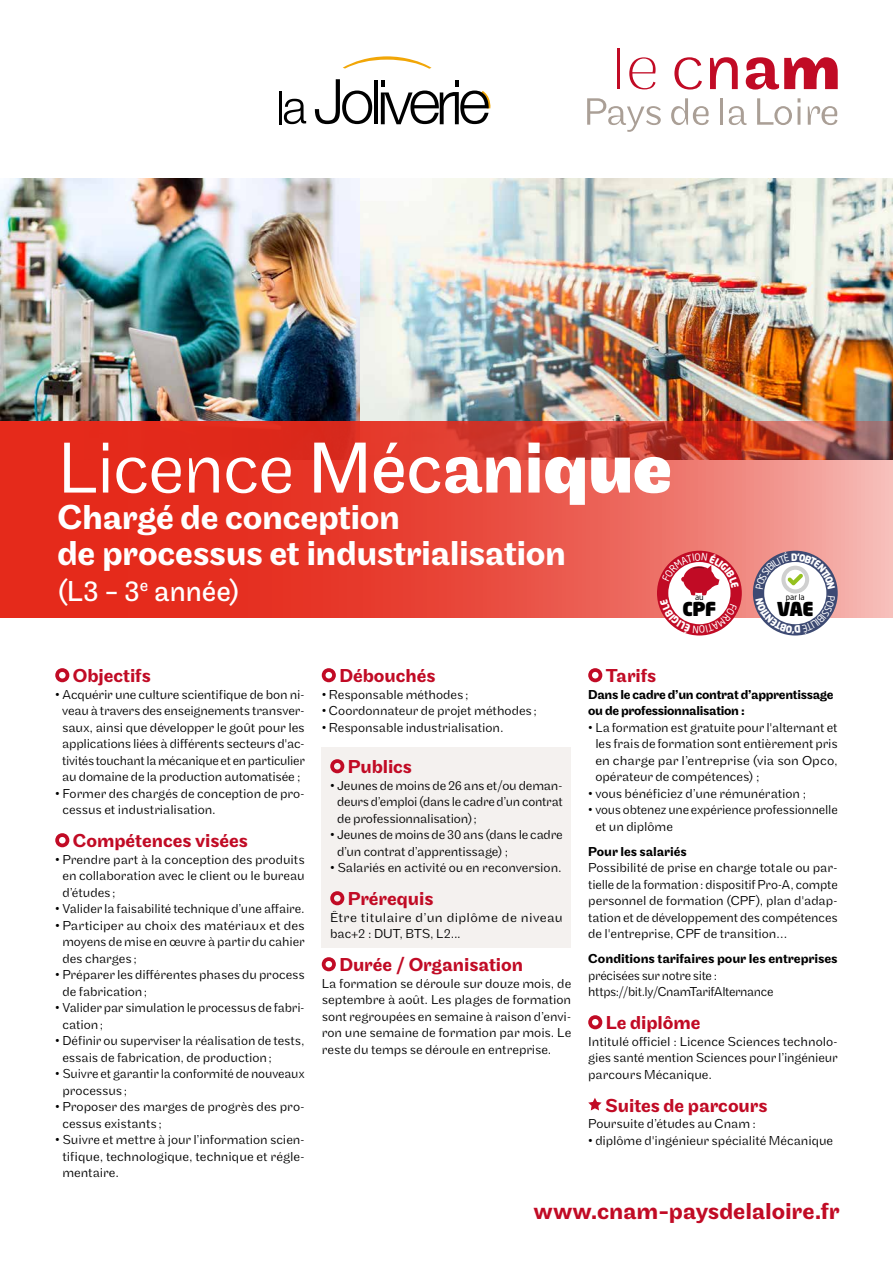
<style>
.page{position:relative;width:893px;height:1263px;background:#fff}
.page>*{position:absolute;margin:0;border:0;box-sizing:border-box;transform-origin:0 0}
.t1{font:300 75px "Maple";letter-spacing:-.025em;color:#fff}
.t2{font:500 36px/36px "Maple";letter-spacing:-.01em;color:#fff}
.t3{font:30px "Maple";letter-spacing:-.015em;color:#fff}
.t4{font:500 24px "Maple";letter-spacing:-.005em;color:#c10b25}
.t5{font:500 19.5px "Maple";letter-spacing:-.005em;color:#c10b25}
.t6{font:900 18.9px "Neo Sans W1 G";letter-spacing:-.03em;color:#000}
.t7{font:300 13.5px/16.5px "Maple";letter-spacing:-.005em;color:#000;text-align:justify}
.t8{font:500 13.5px/16.5px "Maple";letter-spacing:-.02em;color:#000}
.t9{font:300 13.5px/16.5px "Maple";letter-spacing:-.005em;color:#000;scale:.95 1}
.t10{font:300 13.5px/16.5px "Maple";letter-spacing:-.005em;color:#000;scale:.96 1}
.t11{font:300 13.5px/16.5px "Maple";letter-spacing:-.025em;color:#000;scale:.95 1}
.t12{font:300 13.5px/16.5px "Maple";letter-spacing:.02em;color:#000}
.t13{font:7.95px "Neo Sans W1 G";color:#000}
.s1{font-weight:400}
.s2{font-weight:500}
.s3{font-weight:700}
</style>
<div class="page">
<img style="left:359px;top:179px;width:534px;height:242px">
<svg style="left:587px;top:98px;width:74px;height:34px"></svg>
<svg style="left:671px;top:98px;width:38px;height:27px"></svg>
<hr style="left:720px;top:98px;width:3px;height:27px;background:#aa9f96">
<svg style="left:729px;top:106px;width:18px;height:19px"></svg>
<svg style="left:757px;top:98px;width:43px;height:27px"></svg>
<svg style="left:808px;top:106px;width:29px;height:19px"></svg>
<svg style="left:629px;top:57px;width:27px;height:32px"></svg>
<hr style="left:617px;top:49px;width:2px;height:40px;background:#c10b25">
<svg style="left:674px;top:57px;width:28px;height:33px"></svg>
<svg style="left:710px;top:57px;width:28px;height:32px"></svg>
<svg style="left:746px;top:57px;width:92px;height:33px"></svg>
<img style="left:0;top:179px;width:359px;height:242px">
<svg style="left:0;top:421px;width:893px;height:196px;background:#e34b3e"></svg>
<div style="left:322px;top:747px;width:249px;height:201px;background:#f4f1ef"></div>
<svg style="left:55px;top:668px;width:14px;height:14px"></svg>
<svg style="left:55px;top:833px;width:14px;height:14px"></svg>
<svg style="left:322px;top:668px;width:14px;height:14px"></svg>
<svg style="left:330px;top:759px;width:14px;height:14px"></svg>
<svg style="left:330px;top:891px;width:14px;height:14px"></svg>
<svg style="left:322px;top:957px;width:14px;height:14px"></svg>
<svg style="left:588px;top:668px;width:14px;height:14px"></svg>
<svg style="left:588px;top:1015px;width:14px;height:14px"></svg>
<svg style="left:588px;top:1098px;width:14px;height:12px"></svg>
<svg style="left:343px;top:56px;width:88px;height:13px"></svg>
<hr style="left:279px;top:91px;width:3px;height:33px;background:#000">
<svg style="left:284px;top:99px;width:22px;height:25px"></svg>
<svg style="left:315px;top:79px;width:57px;height:45px"></svg>
<hr style="left:374px;top:80px;width:4px;height:44px;background:#000">
<svg style="left:381px;top:80px;width:110px;height:44px"></svg>
<div style="left:657px;top:551px;width:85px;height:84px;background:#c10b25;border-radius:50%"></div>
<svg style="left:755px;top:552px;width:80px;height:82px"></svg>
<svg style="left:660px;top:553px;width:79px;height:80px"></svg>
<h1 class="t1" style="left:57px;top:425px;width:616px">Licence <span class="s1">Méc</span><span class="s2">ani</span><span class="s3">que</span></h1>
<h2 class="t2" style="left:57px;top:500px;width:510px">Chargé de conception<br>de processus et industrialisation</h2>
<h3 class="t3" style="left:57px;top:574px;width:184px">(L3 - 3<sup>e</sup> année)</h3>
<p class="t13" style="left:695px;top:592px;width:10px">au</p>
<h3 class="t6" style="left:682px;top:597px;width:35px">CPF</h3>
<p class="t13" style="left:786px;top:592px;width:20px">par la</p>
<h3 class="t6" style="left:777px;top:597px;width:38px">VAE</h3>
<h3 class="t5" style="left:73px;top:665px;width:79px">Objectifs</h3>
<p class="t7" style="left:55px;top:686px;width:251px;text-align:center">• Acquérir une culture scientifique de bon ni&shy;veau à travers des enseignements transver&shy;saux, ainsi que développer le goût pour les applications liées à différents secteurs d'ac&shy;tivités touchant la mécanique et en particulier au domaine de la production automatisée ;</p>
<p class="t7" style="left:62px;top:785px;width:244px;text-indent:-7px">• Former des chargés de conception de pro&shy;cessus et industrialisation.</p>
<h3 class="t5" style="left:73px;top:830px;width:176px">Compétences visées</h3>
<p class="t7" style="left:62px;top:851px;width:244px;text-indent:-7px">• Prendre part à la conception des produits en collaboration avec le client ou le bureau d’études;</p>
<p class="t10" style="left:55px;top:901px;width:261px">• Valider la faisabilité technique d’une affaire.</p>
<p class="t7" style="left:62px;top:917px;width:244px;text-indent:-7px">• Participer au choix des matériaux et des moyens de mise en œuvre à partir du cahier des charges;</p>
<p class="t7" style="left:62px;top:967px;width:244px;text-indent:-7px">• Préparer les différentes phases du process de fabrication;</p>
<p class="t10" style="left:62px;top:1000px;width:254px;text-indent:-7px">• Valider par simulation le processus de fabri&shy;cation;</p>
<p class="t7" style="left:62px;top:1033px;width:244px;text-indent:-7px">• Définir ou superviser la réalisation de tests, essais de fabrication, de production;</p>
<p class="t9" style="left:62px;top:1066px;width:257px;text-indent:-7px">• Suivre et garantir la conformité de nouveaux processus;</p>
<p class="t7" style="left:62px;top:1099px;width:244px;text-indent:-7px">• Proposer des marges de progrès des pro&shy;cessus existants;</p>
<p class="t7" style="left:62px;top:1132px;width:244px;text-indent:-7px">• Suivre et mettre à jour l’information scien&shy;tifique, technologique, technique et régle&shy;mentaire.</p>
<h3 class="t5" style="left:339px;top:665px;width:98px">Débouchés</h3>
<p class="t7" style="left:322px;top:686px;width:148px">• Responsable méthodes;</p>
<p class="t7" style="left:322px;top:703px;width:217px">• Coordonnateur de projet méthodes;</p>
<p class="t7" style="left:322px;top:719px;width:183px">• Responsable industrialisation.</p>
<h3 class="t5" style="left:348px;top:756px;width:66px">Publics</h3>
<p class="t7" style="left:337px;top:777px;width:227px;text-indent:-7px">• Jeunes de moins de 26 ans et/ou deman&shy;deurs d’emploi (dans le cadre d’un contrat de professionnalisation);</p>
<p class="t7" style="left:337px;top:827px;width:227px;text-indent:-7px">• Jeunes de moins de 30 ans (dans le cadre d’un contrat d’apprentissage) ;</p>
<p class="t7" style="left:330px;top:860px;width:233px">• Salariés en activité ou en reconversion.</p>
<h3 class="t5" style="left:348px;top:888px;width:87px">Prérequis</h3>
<p class="t12" style="left:330px;top:909px;width:234px">Être titulaire d’un diplôme de niveau bac+2 : DUT, BTS, L2...</p>
<h3 class="t5" style="left:339px;top:954px;width:185px">Durée / Organisation</h3>
<p class="t7" style="left:322px;top:975px;width:251px">La formation se déroule sur douze mois, de septembre à août. Les plages de formation sont regroupées en semaine à raison d’envi&shy;ron une semaine de formation par mois. Le reste du temps se déroule en entreprise.</p>
<h3 class="t5" style="left:606px;top:665px;width:52px">Tarifs</h3>
<p class="t8" style="left:588px;top:686px;width:247px">Dans le cadre d’un contrat d’apprentissage ou de professionnalisation :</p>
<p class="t7" style="left:595px;top:719px;width:244px;text-indent:-7px">• La formation est gratuite pour l'alternant et les frais de formation sont entièrement pris en charge par l’entreprise (via son Opco, opérateur de compétences) ;</p>
<p class="t7" style="left:588px;top:785px;width:219px">• vous bénéficiez d’une rémunération ;</p>
<p class="t9" style="left:595px;top:802px;width:257px;text-indent:-7px">• vous obtenez une expérience professionnelle et un diplôme</p>
<p class="t8" style="left:588px;top:843px;width:100px">Pour les salariés</p>
<p class="t7" style="left:588px;top:860px;width:251px">Possibilité de prise en charge totale ou par&shy;tielle de la formation: dispositif Pro-A, compte personnel de formation (CPF), plan d'adap&shy;tation et de développement des compétences de l'entreprise, CPF de transition…</p>
<p class="t8" style="left:588px;top:951px;width:251px">Conditions tarifaires pour les entreprises</p>
<p class="t11" style="left:588px;top:967px;width:196px">précisées sur notre site : https://bit.ly/CnamTarifAlternance</p>
<h3 class="t5" style="left:606px;top:1012px;width:96px">Le diplôme</h3>
<p class="t7" style="left:588px;top:1033px;width:251px">Intitulé officiel : Licence Sciences technolo&shy;gies santé mention Sciences pour l’ingénieur parcours Mécanique.</p>
<h3 class="t5" style="left:605px;top:1094px;width:164px">Suites de parcours</h3>
<p class="t7" style="left:588px;top:1116px;width:169px">Poursuite d’études au Cnam :</p>
<p class="t7" style="left:588px;top:1132px;width:246px">• diplôme d'ingénieur spécialité Mécanique</p>
<h3 class="t4" style="left:534px;top:1197px;width:307px">www.cnam-paysdelaloire.fr</h3>
</div>
